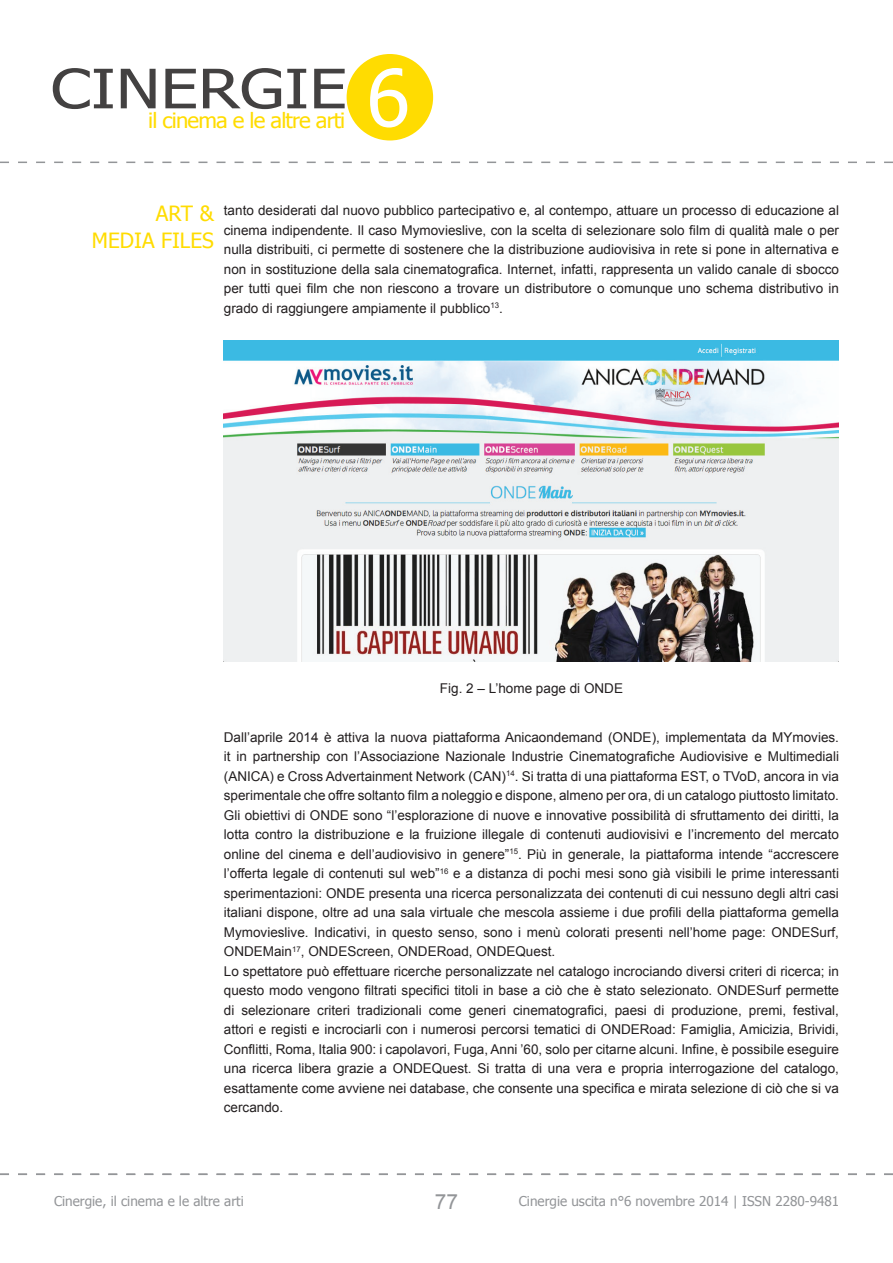
<style>
.page{position:relative;width:893px;height:1263px;background:#fff}
.page>*{position:absolute;margin:0;border:0;box-sizing:border-box;transform-origin:0 0}
.t1{font:78.75px "Tahoma";color:#fff}
.t2{font:54.45px "Tahoma";color:#434141;scale:1.23 1}
.t3{font:21px "Tahoma";letter-spacing:-.04em;color:#ffdc01;scale:1.05 1}
.t4{font:21px/27px "Tahoma";color:#ffdc01;text-align:right}
.t5{font:20.85px "Arial";color:#939598}
.t6{font:13.5px/19.5px "Arial";color:#231f20;text-align:justify}
.t7{font:13.5px "Tahoma";color:#939598}
</style>
<div class="page">
<div style="left:347px;top:54px;width:86px;height:87px;background:#ffdc01;border-radius:50%"></div>
<svg style="left:0;top:162px;width:893px;height:1px"></svg>
<svg style="left:0;top:1174px;width:893px;height:1px"></svg>
<img style="left:224px;top:340px;width:614px;height:322px">
<h2 class="t2" style="left:51px;top:54px;width:242px">CINERGIE</h2>
<h3 class="t3" style="left:148px;top:107px;width:189px">il cinema e le altre arti</h3>
<h1 class="t1" style="left:367px;top:48px;width:45px">6</h1>
<h3 class="t4" style="left:92px;top:199px;width:123px">ART &amp;<br>MEDIA FILES</h3>
<p class="t6" style="left:224px;top:201px;width:617px">tanto desiderati dal nuovo pubblico partecipativo e, al contempo, attuare un processo di educazione al cinema indipendente. Il caso Mymovieslive, con la scelta di selezionare solo film di qualità male o per nulla distribuiti, ci permette di sostenere che la distribuzione audiovisiva in rete si pone in alternativa e non in sostituzione della sala cinematografica. Internet, infatti, rappresenta un valido canale di sbocco per tutti quei film che non riescono a trovare un distributore o comunque uno schema distributivo in grado di raggiungere ampiamente il pubblico<sup>13</sup>.</p>
<p class="t6" style="left:440px;top:679px;width:185px">Fig. 2 – L’home page di ONDE</p>
<p class="t6" style="left:224px;top:727px;width:617px;text-align:left">Dall’aprile 2014 è attiva la nuova piattaforma Anicaondemand (ONDE), implementata da MYmovies. it in partnership con l’Associazione Nazionale Industrie Cinematografiche Audiovisive e Multimediali (ANICA) e Cross Advertainment Network (CAN)<sup>14</sup>. Si tratta di una piattaforma EST, o TVoD, ancora in via sperimentale che offre soltanto film a noleggio e dispone, almeno per ora, di un catalogo piuttosto limitato.<br>Gli obiettivi di ONDE sono “l’esplorazione di nuove e innovative possibilità di sfruttamento dei diritti, la lotta contro la distribuzione e la fruizione illegale di contenuti audiovisivi e l’incremento del mercato online del cinema e dell’audiovisivo in genere”<sup>15</sup>. Più in generale, la piattaforma intende “accrescere l’offerta legale di contenuti sul web”<sup>16</sup> e a distanza di pochi mesi sono già visibili le prime interessanti sperimentazioni: ONDE presenta una ricerca personalizzata dei contenuti di cui nessuno degli altri casi italiani dispone, oltre ad una sala virtuale che mescola assieme i due profili della piattaforma gemella Mymovieslive. Indicativi, in questo senso, sono i menù colorati presenti nell’home page: ONDESurf, ONDEMain<sup>17</sup>, ONDEScreen, ONDERoad, ONDEQuest.<br>Lo spettatore può effettuare ricerche personalizzate nel catalogo incrociando diversi criteri di ricerca; in questo modo vengono filtrati specifici titoli in base a ciò che è stato selezionato. ONDESurf permette di selezionare criteri tradizionali come generi cinematografici, paesi di produzione, premi, festival, attori e registi e incrociarli con i numerosi percorsi tematici di ONDERoad: Famiglia, Amicizia, Brividi, Conflitti, Roma, Italia 900: i capolavori, Fuga, Anni ’60, solo per citarne alcuni. Infine, è possibile eseguire una ricerca libera grazie a ONDEQuest. Si tratta di una vera e propria interrogazione del catalogo, esattamente come avviene nei database, che consente una specifica e mirata selezione di ciò che si va cercando.</p>
<h3 class="t5" style="left:435px;top:1190px;width:25px">77</h3>
<p class="t7" style="left:54px;top:1193px;width:191px">Cinergie, il cinema e le altre arti</p>
<p class="t7" style="left:519px;top:1193px;width:322px">Cinergie uscita n°6 novembre 2014 | ISSN 2280-9481</p>
</div>
